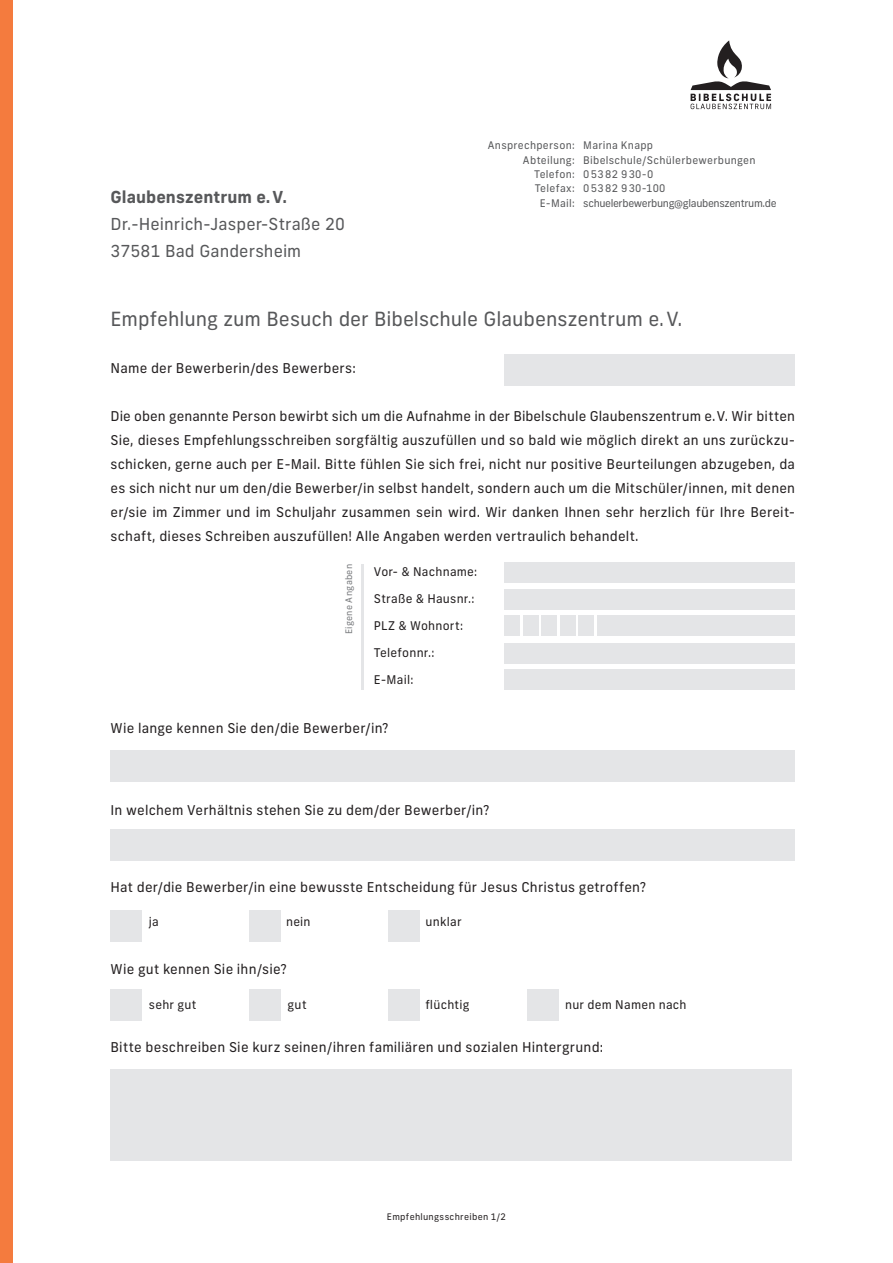
<style>
.page{position:relative;width:893px;height:1263px;background:#fff}
.page>*{position:absolute;margin:0;border:0;box-sizing:border-box;transform-origin:0 0}
.t1{font:19.5px "New Frank";color:#57585a}
.t2{font:16.5px "New Frank";letter-spacing:.005em;color:#57585a}
.t3{font:700 16.5px "New Frank";letter-spacing:.005em;color:#57585a}
.t4{font:13.5px/24px "New Frank";letter-spacing:.015em;color:#231f20;text-align:justify}
.t5{font:12px "New Frank";letter-spacing:.02em;color:#231f20}
.t6{font:10.5px "New Frank";letter-spacing:.025em;color:#57585a}
.t7{font:10.5px "New Frank";letter-spacing:-.035em;color:#57585a}
.t8{font:10.5px "New Frank";letter-spacing:.08em;color:#57585a}
.t9{font:9px "New Frank";letter-spacing:.03em;color:#231f20}
.t10{font:9px "New Frank";letter-spacing:.03em;color:#787a7d}
</style>
<div class="page">
<div style="left:0;top:0;width:13px;height:1263px;background:#f47b3e"></div>
<div style="left:504px;top:354px;width:291px;height:31px;background:#e4e5e7"></div>
<div style="left:111px;top:750px;width:684px;height:31px;background:#e4e5e7"></div>
<div style="left:111px;top:830px;width:684px;height:31px;background:#e4e5e7"></div>
<div style="left:111px;top:1069px;width:681px;height:92px;background:#e4e5e7"></div>
<div style="left:111px;top:990px;width:31px;height:31px;background:#e4e5e7"></div>
<div style="left:111px;top:910px;width:31px;height:31px;background:#e4e5e7"></div>
<div style="left:249px;top:990px;width:32px;height:31px;background:#e4e5e7"></div>
<div style="left:249px;top:910px;width:32px;height:31px;background:#e4e5e7"></div>
<div style="left:388px;top:990px;width:32px;height:31px;background:#e4e5e7"></div>
<div style="left:388px;top:910px;width:32px;height:31px;background:#e4e5e7"></div>
<div style="left:527px;top:990px;width:31px;height:31px;background:#e4e5e7"></div>
<div style="left:597px;top:616px;width:198px;height:20px;background:#e4e5e7"></div>
<div style="left:504px;top:589px;width:291px;height:21px;background:#e4e5e7"></div>
<div style="left:504px;top:643px;width:291px;height:20px;background:#e4e5e7"></div>
<div style="left:504px;top:670px;width:291px;height:20px;background:#e4e5e7"></div>
<div style="left:504px;top:562px;width:291px;height:20px;background:#e4e5e7"></div>
<hr style="left:361px;top:564px;width:2px;height:126px;background:#e4e5e7">
<div style="left:504px;top:616px;width:16px;height:20px;background:#e4e5e7"></div>
<div style="left:523px;top:616px;width:16px;height:20px;background:#e4e5e7"></div>
<div style="left:541px;top:616px;width:16px;height:20px;background:#e4e5e7"></div>
<div style="left:560px;top:616px;width:15px;height:20px;background:#e4e5e7"></div>
<div style="left:578px;top:616px;width:16px;height:20px;background:#e4e5e7"></div>
<svg style="left:691px;top:40px;width:80px;height:69px"></svg>
<p class="t3" style="left:111px;top:186px;width:178px">Glaubenszentrum e.V.</p>
<p class="t2" style="left:111px;top:214px;width:236px">Dr.-Heinrich-Jasper-Straße 20</p>
<p class="t2" style="left:111px;top:241px;width:192px">37581 Bad Gandersheim</p>
<p class="t6" style="left:488px;top:139px;width:89px">Ansprechperson:</p>
<p class="t6" style="left:523px;top:153px;width:53px">Abteilung:</p>
<p class="t6" style="left:534px;top:168px;width:42px">Telefon:</p>
<p class="t6" style="left:535px;top:182px;width:41px">Telefax:</p>
<p class="t6" style="left:540px;top:196px;width:37px">E-Mail:</p>
<p class="t6" style="left:583px;top:139px;width:71px">Marina Knapp</p>
<p class="t6" style="left:583px;top:153px;width:174px">Bibelschule/Schülerbewerbungen</p>
<p class="t8" style="left:583px;top:168px;width:72px">05382 930-0</p>
<p class="t6" style="left:583px;top:182px;width:84px">05382 930-100</p>
<p class="t7" style="left:583px;top:196px;width:195px">schuelerbewerbung@glaubenszentrum.de</p>
<p class="t1" style="left:111px;top:306px;width:573px">Empfehlung zum Besuch der Bibelschule Glaubenszentrum e.V.</p>
<p class="t4" style="left:111px;top:356px;width:247px">Name der Bewerberin/des Bewerbers:</p>
<p class="t4" style="left:111px;top:404px;width:686px">Die oben genannte Person bewirbt sich um die Aufnahme in der Bibelschule Glaubenszentrum e.V. Wir bitten Sie, dieses Empfehlungsschreiben sorgfältig auszufüllen und so bald wie möglich direkt an uns zurückzu&shy;schicken, gerne auch per E-Mail. Bitte fühlen Sie sich frei, nicht nur positive Beurteilungen abzugeben, da es sich nicht nur um den/die Bewerber/in selbst handelt, sondern auch um die Mitschüler/innen, mit denen er/sie im Zimmer und im Schuljahr zusammen sein wird. Wir danken Ihnen sehr herzlich für Ihre Bereit&shy;schaft, dieses Schreiben auszufüllen! Alle Angaben werden vertraulich behandelt.</p>
<p class="t10" style="left:343px;top:634px;width:72px;rotate:-90deg">Eigene Angaben</p>
<p class="t5" style="left:374px;top:564px;width:105px">Vor- &amp; Nachname:</p>
<p class="t5" style="left:374px;top:591px;width:102px">Straße &amp; Hausnr.:</p>
<p class="t5" style="left:374px;top:618px;width:91px">PLZ &amp; Wohnort:</p>
<p class="t5" style="left:374px;top:645px;width:62px">Telefonnr.:</p>
<p class="t5" style="left:374px;top:672px;width:41px">E-Mail:</p>
<p class="t4" style="left:111px;top:716px;width:280px">Wie lange kennen Sie den/die Bewerber/in?</p>
<p class="t4" style="left:111px;top:798px;width:380px">In welchem Verhältnis stehen Sie zu dem/der Bewerber/in?</p>
<p class="t4" style="left:111px;top:875px;width:537px">Hat der/die Bewerber/in eine bewusste Entscheidung für Jesus Christus getroffen?</p>
<p class="t5" style="left:149px;top:914px;width:12px">ja</p>
<p class="t5" style="left:286px;top:914px;width:26px">nein</p>
<p class="t5" style="left:426px;top:914px;width:38px">unklar</p>
<p class="t4" style="left:111px;top:957px;width:178px">Wie gut kennen Sie ihn/sie?</p>
<p class="t5" style="left:149px;top:997px;width:49px">sehr gut</p>
<p class="t5" style="left:288px;top:997px;width:20px">gut</p>
<p class="t5" style="left:426px;top:997px;width:45px">flüchtig</p>
<p class="t5" style="left:565px;top:997px;width:123px">nur dem Namen nach</p>
<p class="t4" style="left:111px;top:1035px;width:494px">Bitte beschreiben Sie kurz seinen/ihren familiären und sozialen Hintergrund:</p>
<p class="t9" style="left:387px;top:1211px;width:121px">Empfehlungsschreiben 1/2</p>
</div>
